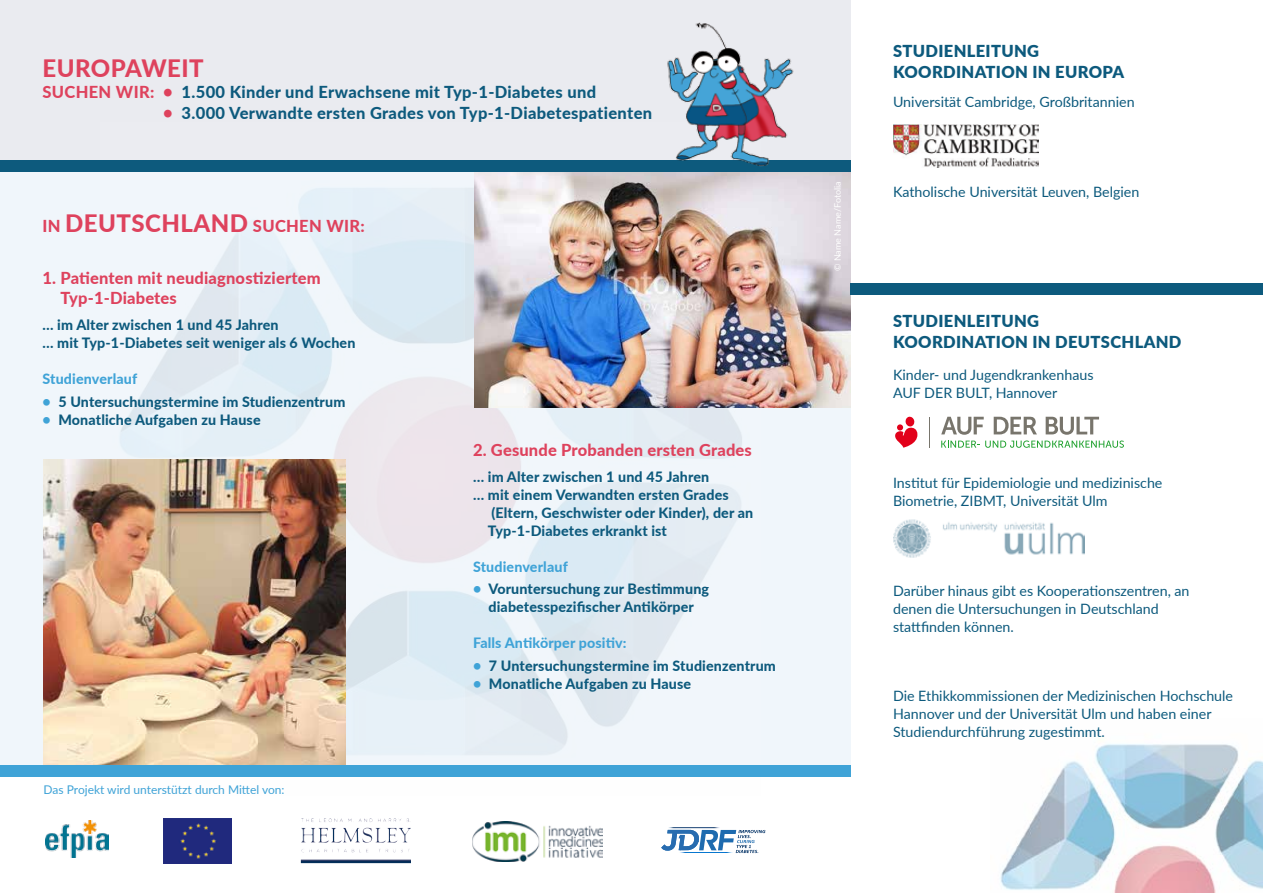
<style>
.page{position:relative;width:1263px;height:893px;background:#fff}
.page>*{position:absolute;margin:0;border:0;box-sizing:border-box;transform-origin:0 0}
.t1{font:800 24px "Lato";letter-spacing:.02em;color:#de425d}
.t2{font:800 16.5px "Lato";letter-spacing:.02em;color:#0d5a7d}
.t3{font:800 16.5px/19.5px "Lato";letter-spacing:.01em;color:#de425d}
.t4{font:900 16.5px/21px "Lato";letter-spacing:.02em;color:#0d5a7d}
.t5{font:14.25px/18px "Lato";color:#0d5a7d}
.t6{font:800 14.25px/18px "Lato";letter-spacing:.01em;color:#0d5a7d}
.t7{font:800 14.25px "Lato";letter-spacing:.01em;color:#3fa3d7}
.t8{font:12px "Lato";color:#3fa3d7}
.t9{font:9px "Lato";color:#fff}
.s1{color:#de425d}
.s2{font-size:16.5px}
.s3{font-size:24px}
.s4{color:#3fa3d7}
</style>
<div class="page">
<img style="left:1000px;top:744px;width:263px;height:149px">
<div style="left:0;top:164px;width:850px;height:611px;background:#f0f6fb"></div>
<div style="left:0;top:0;width:850px;height:161px;background:#eaebf0"></div>
<img style="left:472px;top:822px;width:131px;height:40px">
<img style="left:101px;top:160px;width:659px;height:605px">
<img style="left:474px;top:172px;width:376px;height:235px">
<div style="left:0;top:161px;width:850px;height:11px;background:#0d5a7d"></div>
<img style="left:637px;top:22px;width:173px;height:145px">
<img style="left:44px;top:459px;width:301px;height:306px">
<div style="left:0;top:765px;width:850px;height:12px;background:#3fa3d7"></div>
<div style="left:850px;top:283px;width:413px;height:11px;background:#0d5a7d"></div>
<img style="left:164px;top:819px;width:67px;height:45px">
<img style="left:893px;top:124px;width:146px;height:44px">
<img style="left:46px;top:821px;width:62px;height:36px">
<img style="left:894px;top:519px;width:190px;height:39px">
<svg style="left:941px;top:417px;width:183px;height:31px"></svg>
<svg style="left:895px;top:416px;width:23px;height:32px"></svg>
<hr style="left:929px;top:417px;width:1px;height:31px;background:#78756c">
<img style="left:669px;top:827px;width:51px;height:1px">
<svg style="left:661px;top:830px;width:104px;height:23px"></svg>
<img style="left:383px;top:819px;width:26px;height:3px">
<h1 class="t1" style="left:43px;top:50px;width:138px">Europaweit</h1>
<p class="t2" style="left:43px;top:79px;width:555px"><span class="s1">suche n wir: •</span> 1.500 Kinder und Erwachsene mit Typ-1-Diabetes und</p>
<p class="t2" style="left:163px;top:100px;width:490px"><span class="s1">•</span> 3.000 Verwandte ersten Grades von Typ-1-Diabetespatienten</p>
<h1 class="t1" style="left:43px;top:205px;width:57px"><span class="s2">In</span> Deuts</h1>
<h1 class="t1" style="left:145px;top:205px;width:34px">chla</h1>
<p class="t3" style="left:211px;top:215px;width:155px"><span class="s3">nd</span>suchen wir:</p>
<p class="t3" style="left:60px;top:268px;width:262px;text-indent:-18px">1. Patienten mit neudiagnostiziertem<br>Typ-1-Diabetes</p>
<p class="t6" style="left:43px;top:316px;width:314px">… im Alter zwischen 1 und 45 Jahren<br>… mit Typ-1-Diabetes seit weniger als 6 Wochen</p>
<p class="t7" style="left:43px;top:369px;width:96px">Studienverlauf</p>
<p class="t6" style="left:43px;top:392px;width:304px"><span class="s4">•</span> 5 Untersuchungstermine im Studienzentrum</p>
<p class="t6" style="left:43px;top:410px;width:220px"><span class="s4">•</span> Monatliche Aufgaben zu Hause</p>
<p class="t8" style="left:44px;top:781px;width:243px">Das Projekt wird unterstützt durch Mittel von:</p>
<p class="t3" style="left:473px;top:439px;width:280px">2. Gesunde Probanden ersten Grades</p>
<p class="t6" style="left:473px;top:467px;width:238px">… im Alter zwischen 1 und 45 Jahren</p>
<p class="t6" style="left:473px;top:485px;width:257px">… mit einem Verwandten ersten Grades</p>
<p class="t6" style="left:491px;top:503px;width:263px">(Eltern, Geschwister oder Kinder), der an</p>
<p class="t6" style="left:488px;top:521px;width:181px">Typ-1-Diabetes erkrankt ist</p>
<p class="t7" style="left:473px;top:556px;width:96px">Studienverlauf</p>
<p class="t6" style="left:473px;top:579px;width:238px;text-align:center"><span class="s4">•</span> Voruntersuchung zur Bestimmung diabetesspezifischer Antikörper</p>
<p class="t7" style="left:473px;top:632px;width:155px">Falls Antikörper positiv:</p>
<p class="t6" style="left:473px;top:656px;width:304px"><span class="s4">•</span> 7 Untersuchungstermine im Studienzentrum</p>
<p class="t6" style="left:473px;top:674px;width:220px"><span class="s4">•</span> Monatliche Aufgaben zu Hause</p>
<p class="t9" style="left:831px;top:271px;width:91px;rotate:-90deg">© Name Name/Fotolia</p>
<p class="t4" style="left:893px;top:40px;width:233px">STUDIENLEITUNG<br>KOORDINATION IN EUROPA</p>
<p class="t5" style="left:893px;top:92px;width:243px">Universität Cambridge, Großbritannien</p>
<p class="t5" style="left:893px;top:182px;width:248px">Katholische Universität Leuven, Belgien</p>
<p class="t4" style="left:893px;top:310px;width:290px">STUDIENLEITUNG<br>KOORDINATION IN DEUTSCHLAND</p>
<p class="t5" style="left:893px;top:366px;width:202px">Kinder- und Jugendkrankenhaus<br>AUF DER BULT, Hannover</p>
<p class="t5" style="left:893px;top:474px;width:271px">Institut für Epidemiologie und medizinische<br>Biometrie, ZIBMT, Universität Ulm</p>
<p class="t5" style="left:893px;top:582px;width:298px">Darüber hinaus gibt es Kooperationszentren, an denen die Untersuchungen in Deutschland stattfinden können.</p>
<p class="t5" style="left:893px;top:687px;width:342px">Die Ethikkommissionen der Medizinischen Hochschule<br>Hannover und der Universität Ulm und haben einer<br>Studiendurchführung zugestimmt.</p>
</div>
